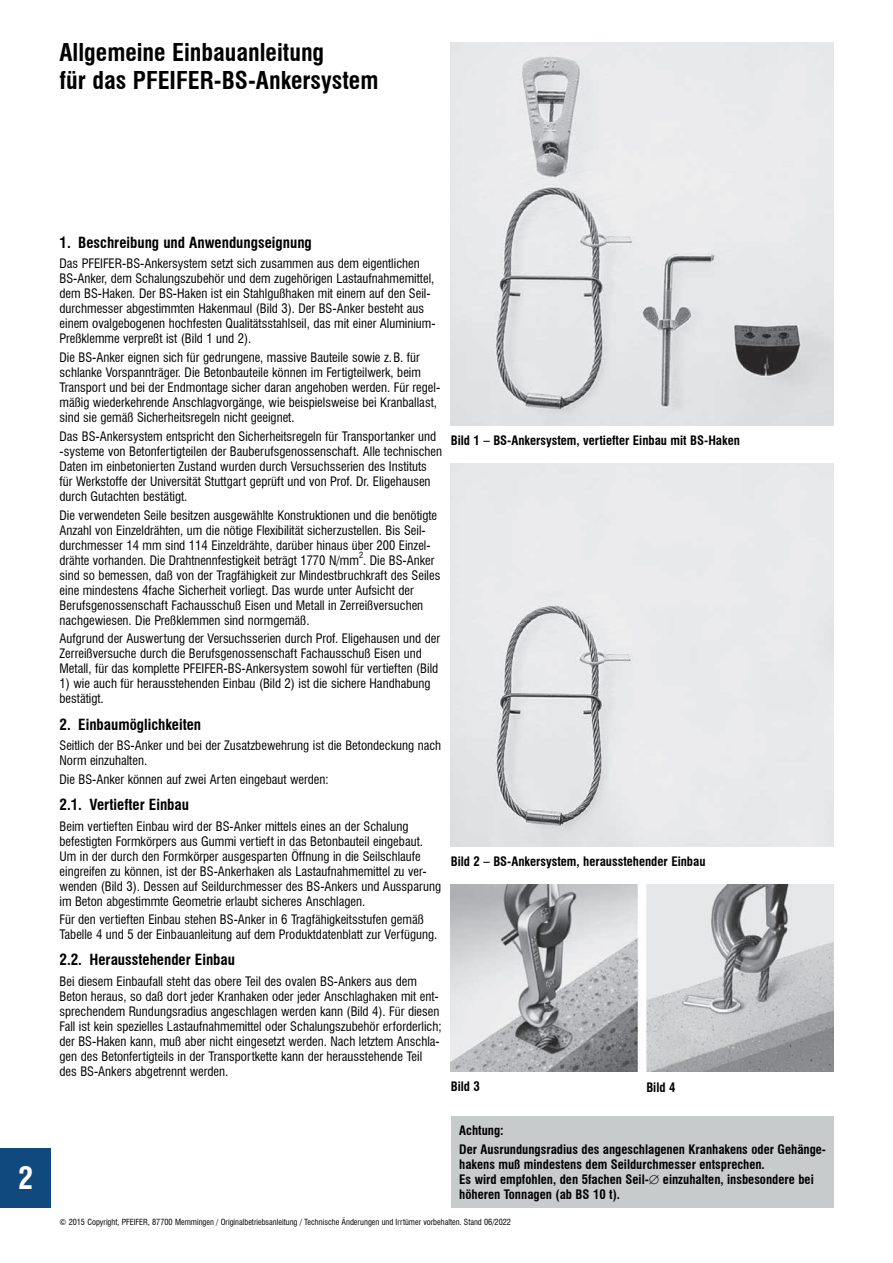
<style>
.page{position:relative;width:893px;height:1263px;background:#fff}
.page>*{position:absolute;margin:0;border:0;box-sizing:border-box;transform-origin:0 0}
.t1{font:700 condensed 30px "Swiss 721 BT";color:#fff}
.t2{font:700 condensed 24px/28.5px "Swiss 721 BT";color:#000002}
.t3{font:700 condensed 15px "Swiss 721 BT";color:#000002}
.t4{font:condensed 12.75px/15px "Swiss 721 BT";color:#000002}
.t5{font:700 condensed 12.75px/15px "Swiss 721 BT";color:#000002}
.t6{font:condensed 8.25px "Swiss 721 BT";color:#000002}
</style>
<div class="page">
<div style="left:0;top:1148px;width:51px;height:60px;background:#0f497d"></div>
<img style="left:451px;top:43px;width:382px;height:382px">
<div style="left:451px;top:463px;width:382px;height:383px;background:#e8e9ea"></div>
<img style="left:451px;top:884px;width:382px;height:187px">
<div style="left:451px;top:1116px;width:382px;height:92px;background:#c7cbcc"></div>
<h2 class="t2" style="left:60px;top:38px;width:320px">Allgemeine Einbauanleitung<br>für das PFEIFER-BS-Ankersystem</h2>
<h1 class="t1" style="left:18px;top:1160px;width:16px">2</h1>
<p class="t3" style="left:60px;top:233px;width:254px">1. Beschreibung und Anwendungseignung</p>
<p class="t4" style="left:60px;top:256px;width:378px">Das PFEIFER-BS-Ankersystem setzt sich zusammen aus dem eigentlichen BS-Anker, dem Schalungszubehör und dem zugehörigen Lastaufnahmemittel, dem BS-Haken. Der BS-Haken ist ein Stahlgußhaken mit einem auf den Seil&shy;durchmesser abgestimmten Hakenmaul (Bild 3). Der BS-Anker besteht aus einem ovalgebogenen hochfesten Qualitätsstahlseil, das mit einer Aluminium-Preßklemme verpreßt ist (Bild 1 und 2).</p>
<p class="t4" style="left:60px;top:350px;width:382px">Die BS-Anker eignen sich für gedrungene, massive Bauteile sowie z.B. für schlanke Vorspannträger. Die Betonbauteile können im Fertigteilwerk, beim Transport und bei der Endmontage sicher daran angehoben werden. Für regel&shy;mäßig wiederkehrende Anschlagvorgänge, wie beispielsweise bei Kranballast, sind sie gemäß Sicherheitsregeln nicht geeignet.</p>
<p class="t4" style="left:60px;top:429px;width:384px">Das BS-Ankersystem entspricht den Sicherheitsregeln für Transportanker und -systeme von Betonfertigteilen der Bauberufsgenossenschaft. Alle technischen Daten im einbetonierten Zustand wurden durch Versuchsserien des Instituts für Werkstoffe der Universität Stuttgart geprüft und von Prof. Dr. Eligehausen durch Gutachten bestätigt.</p>
<p class="t4" style="left:60px;top:507px;width:379px">Die verwendeten Seile besitzen ausgewählte Konstruktionen und die benötigte Anzahl von Einzeldrähten, um die nötige Flexibilität sicherzustellen. Bis Seil&shy;durchmesser 14 mm sind 114 Einzeldrähte, darüber hinaus über 200 Einzel&shy;drähte vorhanden. Die Drahtnennfestigkeit beträgt 1770 N/mm . Die BS-Anker</p>
<p class="t6" style="left:359px;top:550px;width:6px">2</p>
<p class="t4" style="left:60px;top:567px;width:382px">sind so bemessen, daß von der Tragfähigkeit zur Mindestbruchkraft des Seiles eine mindestens 4fache Sicherheit vorliegt. Das wurde unter Aufsicht der Berufsgenossenschaft Fachausschuß Eisen und Metall in Zerreißversuchen nachgewiesen. Die Preßklemmen sind normgemäß.</p>
<p class="t4" style="left:60px;top:631px;width:382px">Aufgrund der Auswertung der Versuchsserien durch Prof. Eligehausen und der<br>Zerreißversuche durch die Berufsgenossenschaft Fachausschuß Eisen und<br>Metall, für das komplette PFEIFER-BS-Ankersystem sowohl für vertieften (Bild</p>
<p class="t4" style="left:60px;top:676px;width:373px">1) wie auch für herausstehenden Einbau (Bild 2) ist die sichere Handhabung bestätigt.</p>
<p class="t3" style="left:60px;top:715px;width:143px">2. Einbaumöglichkeiten</p>
<p class="t4" style="left:60px;top:738px;width:383px">Seitlich der BS-Anker und bei der Zusatzbewehrung ist die Betondeckung nach<br>Norm einzuhalten.</p>
<p class="t4" style="left:60px;top:772px;width:271px">Die BS-Anker können auf zwei Arten eingebaut werden:</p>
<p class="t3" style="left:60px;top:795px;width:131px">2.1. Vertiefter Einbau</p>
<p class="t4" style="left:60px;top:818px;width:383px">Beim vertieften Einbau wird der BS-Anker mittels eines an der Schalung befestigten Formkörpers aus Gummi vertieft in das Betonbauteil eingebaut.<br>Um in der durch den Formkörper ausgesparten Öffnung in die Seilschlaufe eingreifen zu können, ist der BS-Ankerhaken als Lastaufnahmemittel zu ver&shy;wenden (Bild 3). Dessen auf Seildurchmesser des BS-Ankers und Aussparung im Beton abgestimmte Geometrie erlaubt sicheres Anschlagen.</p>
<p class="t4" style="left:60px;top:912px;width:379px">Für den vertieften Einbau stehen BS-Anker in 6 Tragfähigkeitsstufen gemäß<br>Tabelle 4 und 5 der Einbauanleitung auf dem Produktdatenblatt zur Verfügung.</p>
<p class="t3" style="left:60px;top:951px;width:177px">2.2. Herausstehender Einbau</p>
<p class="t4" style="left:60px;top:974px;width:384px">Bei diesem Einbaufall steht das obere Teil des ovalen BS-Ankers aus dem Beton heraus, so daß dort jeder Kranhaken oder jeder Anschlaghaken mit ent&shy;sprechendem Rundungsradius angeschlagen werden kann (Bild 4). Für diesen Fall ist kein spezielles Lastaufnahmemittel oder Schalungszubehör erforderlich; der BS-Haken kann, muß aber nicht eingesetzt werden. Nach letztem Anschla&shy;gen des Betonfertigteils in der Transportkette kann der herausstehende Teil des BS-Ankers abgetrennt werden.</p>
<p class="t5" style="left:451px;top:433px;width:291px">Bild 1 – BS-Ankersystem, vertiefter Einbau mit BS-Haken</p>
<p class="t5" style="left:451px;top:853px;width:256px">Bild 2 – BS-Ankersystem, herausstehender Einbau</p>
<p class="t5" style="left:451px;top:1079px;width:31px">Bild 3</p>
<p class="t5" style="left:646px;top:1080px;width:31px">Bild 4</p>
<p class="t5" style="left:459px;top:1121px;width:368px;line-height:18.9px">Achtung:<br>Der Ausrundungsradius des angeschlagenen Kranhakens oder Gehänge-</p>
<p class="t5" style="left:459px;top:1156px;width:356px">hakens muß mindestens dem Seildurchmesser entsprechen.<br>Es wird empfohlen, den 5fachen Seil-∅ einzuhalten, insbesondere bei höheren Tonnagen (ab BS 10 t).</p>
<p class="t6" style="left:60px;top:1217px;width:453px">© 2015 Copyright, PFEIFER, 87700 Memmingen / Originalbetriebsanleitung / Technische Änderungen und Irrtümer vorbehalten. Stand 06/2022</p>
</div>
